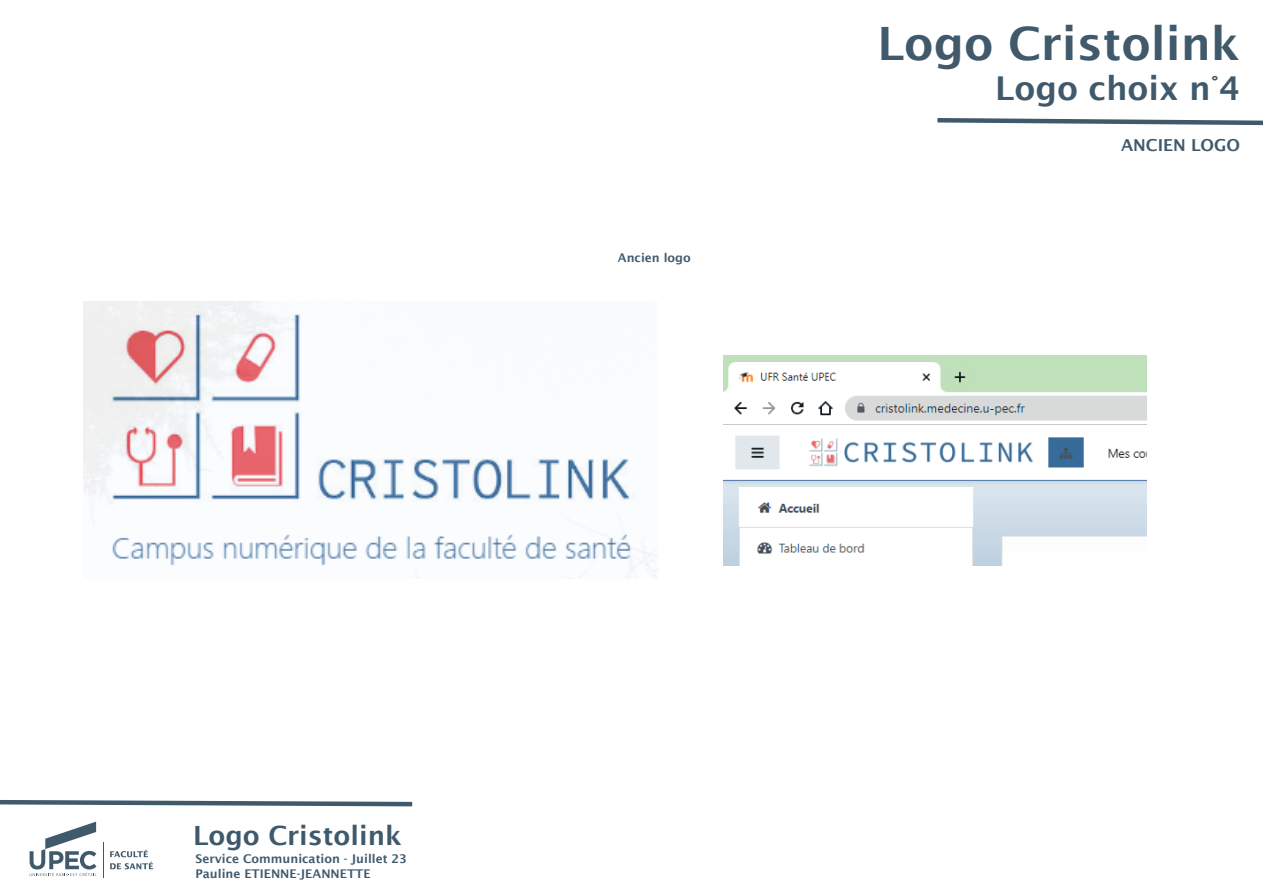
<style>
.page{position:relative;width:1263px;height:894px;background:#fff}
.page>*{position:absolute;margin:0;border:0;box-sizing:border-box;transform-origin:0 0}
.t1{font:600 46.05px "Lucida Sans";color:#405a6c}
.t2{font:600 32.85px "Lucida Sans";color:#405a6c}
.t3{font:600 26.55px "Lucida Sans";color:#3f596c}
.t4{font:600 16.5px "Lucida Sans";color:#405a6c}
.t5{font:600 12px/15px "Lucida Sans";color:#405a6c}
</style>
<div class="page">
<img style="left:84px;top:301px;width:573px;height:277px">
<img style="left:723px;top:356px;width:423px;height:209px">
<svg style="left:937px;top:118px;width:326px;height:8px"></svg>
<hr style="left:103px;top:842px;width:1px;height:36px;background:#405a6c">
<svg style="left:30px;top:821px;width:67px;height:55px"></svg>
<svg style="left:110px;top:849px;width:43px;height:20px"></svg>
<svg style="left:0;top:800px;width:413px;height:7px"></svg>
<p class="t5" style="left:618px;top:250px;width:74px">Ancien logo</p>
<h1 class="t1" style="left:877px;top:17px;width:364px">Logo Cristolink</h1>
<h2 class="t2" style="left:995px;top:69px;width:246px">Logo choix n°4</h2>
<h3 class="t4" style="left:1121px;top:136px;width:120px">ANCIEN LOGO</h3>
<h3 class="t3" style="left:193px;top:820px;width:210px">Logo Cristolink</h3>
<p class="t5" style="left:195px;top:850px;width:213px">Service Communication - Juillet 23<br>Pauline ETIENNE-JEANNETTE</p>
</div>
